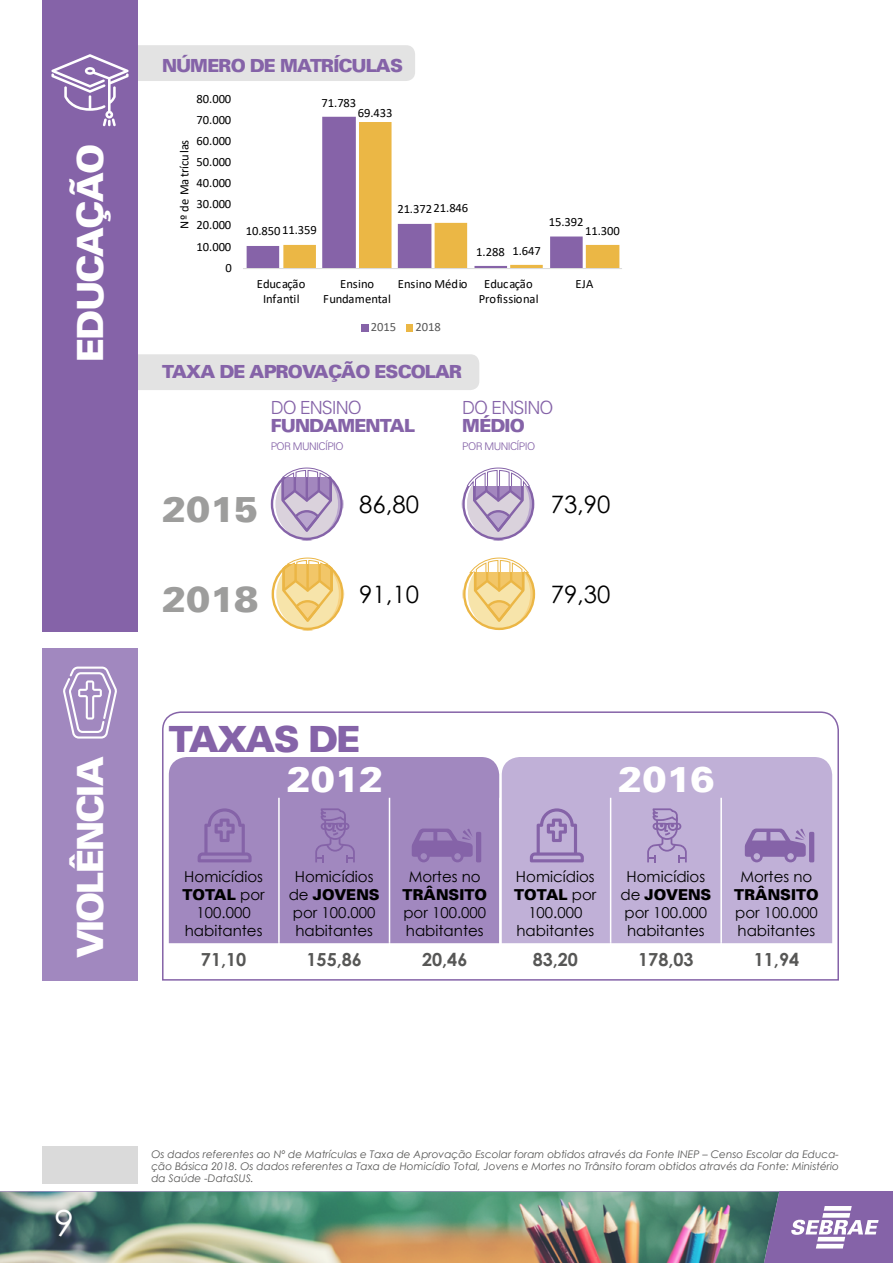
<style>
.page{position:relative;width:893px;height:1263px;background:#fff}
.page>*{position:absolute;margin:0;border:0;box-sizing:border-box;transform-origin:0 0}
.t1{font:900 36px "Univers";letter-spacing:-.05em;color:#fff}
.t2{font:900 36px "Univers";color:#9d9d9c}
.t3{font:900 36px "Univers";letter-spacing:-.05em;color:#8563a8}
.t4{font:36px "Century Gothic";color:#fff}
.t5{font:24px "Century Gothic";color:#000}
.t6{font:900 18px "Univers";letter-spacing:-.05em;color:#8563a8}
.t7{font:700 18px "Century Gothic";color:#575756}
.t8{font:300 18px "Univers";letter-spacing:-.05em;color:#8563a8}
.t9{font:15px/18px "Century Gothic";color:#000}
.t10{font:900 15px "Univers";color:#000}
.t11{font:12.6px/15.5px "Calibri";letter-spacing:-.005em;color:#000;text-align:center}
.t12{font:12.6px "Calibri";letter-spacing:.015em;color:#000}
.t13{font:12.6px "Calibri";letter-spacing:-.005em;color:#585858}
.t14{font:italic 10.5px/12px "Century Gothic";color:#575756;text-align:justify}
.t15{font:300 10.5px "Univers";letter-spacing:-.05em;color:#8563a8}
.s1{font-family:"Century Gothic";font-weight:400}
</style>
<div class="page">
<svg style="left:162px;top:711px;width:677px;height:270px"></svg>
<div style="left:138px;top:354px;width:341px;height:36px;background:#e3e3e3"></div>
<div style="left:43px;top:0;width:95px;height:631px;background:#8563a8"></div>
<div style="left:43px;top:648px;width:95px;height:333px;background:#a188bf"></div>
<svg style="left:63px;top:666px;width:54px;height:72px"></svg>
<div style="left:169px;top:757px;width:330px;height:186px;background:#a188bf"></div>
<div style="left:502px;top:757px;width:330px;height:186px;background:#c0b0d7"></div>
<svg style="left:315px;top:808px;width:40px;height:54px;background:#997eb8"></svg>
<svg style="left:647px;top:808px;width:40px;height:54px;background:#b09bca"></svg>
<svg style="left:412px;top:828px;width:69px;height:34px;background:#9071b1"></svg>
<svg style="left:745px;top:828px;width:69px;height:34px;background:#9c82ba"></svg>
<svg style="left:198px;top:808px;width:54px;height:54px;background:#987cb7"></svg>
<svg style="left:530px;top:808px;width:54px;height:54px;background:#ad98c8"></svg>
<div style="left:0;top:1192px;width:893px;height:71px;background:#8563a8"></div>
<svg style="left:791px;top:1206px;width:88px;height:42px"></svg>
<img style="left:0;top:1192px;width:779px;height:71px">
<svg style="left:51px;top:45px;width:364px;height:81px"></svg>
<svg style="left:271px;top:468px;width:72px;height:72px"></svg>
<svg style="left:462px;top:468px;width:72px;height:72px"></svg>
<svg style="left:271px;top:558px;width:73px;height:72px"></svg>
<svg style="left:463px;top:558px;width:72px;height:72px"></svg>
<hr style="left:278px;top:798px;width:2px;height:145px;background:#fff">
<hr style="left:389px;top:798px;width:1px;height:145px;background:#fff">
<hr style="left:499px;top:798px;width:2px;height:145px;background:#fff">
<hr style="left:610px;top:798px;width:1px;height:145px;background:#fff">
<hr style="left:720px;top:798px;width:2px;height:145px;background:#fff">
<hr style="left:278px;top:943px;width:2px;height:33px;background:#fff">
<hr style="left:389px;top:943px;width:1px;height:33px;background:#fff">
<hr style="left:499px;top:943px;width:2px;height:33px;background:#fff">
<hr style="left:610px;top:943px;width:1px;height:33px;background:#fff">
<hr style="left:720px;top:943px;width:2px;height:33px;background:#fff">
<div style="left:43px;top:1146px;width:95px;height:38px;background:#dadada"></div>
<svg style="left:247px;top:117px;width:168px;height:151px"></svg>
<svg style="left:283px;top:122px;width:336px;height:146px"></svg>
<hr style="left:243px;top:268px;width:379px;height:1px;background:#dadada">
<div style="left:361px;top:325px;width:7px;height:7px;background:#8663a8"></div>
<div style="left:406px;top:325px;width:7px;height:7px;background:#ebb745"></div>
<h1 class="t1" style="left:67px;top:362px;width:219px;rotate:-90deg">EDUCAÇÃO</h1>
<h1 class="t1" style="left:67px;top:958px;width:203px;rotate:-90deg">VIOLÊNCIA</h1>
<h3 class="t6" style="left:162px;top:54px;width:243px">NÚMERO DE MATRÍCULAS</h3>
<p class="t12" style="left:176px;top:229px;width:90px;rotate:-90deg">Nº de Matrículas</p>
<p class="t11" style="left:197px;top:91px;width:36px">80.000</p>
<p class="t11" style="left:197px;top:112px;width:36px">70.000</p>
<p class="t11" style="left:197px;top:133px;width:36px">60.000</p>
<p class="t11" style="left:197px;top:154px;width:36px">50.000</p>
<p class="t11" style="left:197px;top:175px;width:36px">40.000</p>
<p class="t11" style="left:197px;top:196px;width:36px">30.000</p>
<p class="t11" style="left:197px;top:217px;width:36px">20.000</p>
<p class="t11" style="left:197px;top:238px;width:36px">10.000</p>
<p class="t11" style="left:225px;top:259px;width:8px">0</p>
<p class="t11" style="left:322px;top:95px;width:36px">71.783</p>
<p class="t11" style="left:358px;top:104px;width:36px">69.433</p>
<p class="t11" style="left:246px;top:223px;width:72px">10.85011.359</p>
<p class="t11" style="left:397px;top:201px;width:72px">21.37221.846</p>
<p class="t11" style="left:476px;top:243px;width:30px">1.288</p>
<p class="t11" style="left:512px;top:243px;width:30px">1.647</p>
<p class="t11" style="left:549px;top:214px;width:36px">15.392</p>
<p class="t11" style="left:585px;top:222px;width:36px">11.300</p>
<p class="t11" style="left:257px;top:276px;width:50px">Educação<br>Infantil</p>
<p class="t11" style="left:323px;top:276px;width:69px">Ensino<br>Fundamental</p>
<p class="t11" style="left:398px;top:276px;width:71px">Ensino Médio</p>
<p class="t11" style="left:479px;top:276px;width:61px">Educação<br>Profissional</p>
<p class="t11" style="left:576px;top:276px;width:19px">EJA</p>
<p class="t13" style="left:371px;top:318px;width:27px">2015</p>
<p class="t13" style="left:416px;top:318px;width:27px">2018</p>
<h3 class="t6" style="left:162px;top:360px;width:302px">TAXA DE APROVAÇÃO ESCOLAR</h3>
<h3 class="t8" style="left:271px;top:397px;width:93px">DO ENSINO</h3>
<h3 class="t8" style="left:462px;top:397px;width:93px">DO ENSINO</h3>
<p class="t15" style="left:271px;top:440px;width:75px">POR MUNICÍPIO</p>
<p class="t15" style="left:462px;top:440px;width:75px">POR MUNICÍPIO</p>
<h3 class="t6" style="left:271px;top:414px;width:146px">FUNDAMENTAL</h3>
<h3 class="t6" style="left:462px;top:414px;width:64px">MÉDIO</h3>
<h1 class="t2" style="left:162px;top:485px;width:98px">2015</h1>
<h2 class="t5" style="left:359px;top:488px;width:61px">86,80</h2>
<h2 class="t5" style="left:551px;top:488px;width:61px">73,90</h2>
<h1 class="t2" style="left:162px;top:575px;width:98px">2018</h1>
<h2 class="t5" style="left:359px;top:578px;width:61px">91,10</h2>
<h2 class="t5" style="left:551px;top:578px;width:61px">79,30</h2>
<h1 class="t3" style="left:169px;top:715px;width:193px">TAXAS DE</h1>
<h1 class="t1" style="left:287px;top:755px;width:98px">2012</h1>
<h1 class="t1" style="left:618px;top:755px;width:98px">2016</h1>
<h3 class="t9" style="left:184px;top:867px;width:80px">Homicídios</h3>
<h3 class="t10" style="left:183px;top:885px;width:84px">TOTAL <span class="s1">por</span></h3>
<h3 class="t9" style="left:185px;top:903px;width:79px;text-align:center">100.000 habitantes</h3>
<h3 class="t9" style="left:295px;top:867px;width:80px">Homicídios</h3>
<h3 class="t10" style="left:289px;top:885px;width:93px"><span class="s1">de</span> JOVENS</h3>
<h3 class="t9" style="left:293px;top:903px;width:84px">por 100.000 habitantes</h3>
<h3 class="t9" style="left:409px;top:867px;width:73px">Mortes no</h3>
<h3 class="t10" style="left:403px;top:885px;width:86px">TRÂNSITO</h3>
<h3 class="t9" style="left:403px;top:903px;width:84px">por 100.000 habitantes</h3>
<h3 class="t9" style="left:516px;top:867px;width:80px">Homicídios</h3>
<h3 class="t10" style="left:514px;top:885px;width:84px">TOTAL <span class="s1">por</span></h3>
<h3 class="t9" style="left:516px;top:903px;width:79px;text-align:center">100.000 habitantes</h3>
<h3 class="t9" style="left:626px;top:867px;width:80px">Homicídios</h3>
<h3 class="t10" style="left:620px;top:885px;width:93px"><span class="s1">de</span> JOVENS</h3>
<h3 class="t9" style="left:624px;top:903px;width:84px">por 100.000 habitantes</h3>
<h3 class="t9" style="left:740px;top:867px;width:73px">Mortes no</h3>
<h3 class="t10" style="left:734px;top:885px;width:86px">TRÂNSITO</h3>
<h3 class="t9" style="left:735px;top:903px;width:84px">por 100.000 habitantes</h3>
<h3 class="t7" style="left:201px;top:946px;width:47px">71,10</h3>
<h3 class="t7" style="left:306px;top:946px;width:57px">155,86</h3>
<h3 class="t7" style="left:422px;top:946px;width:47px">20,46</h3>
<h3 class="t7" style="left:533px;top:946px;width:47px">83,20</h3>
<h3 class="t7" style="left:638px;top:946px;width:57px">178,03</h3>
<h3 class="t7" style="left:754px;top:946px;width:47px">11,94</h3>
<h1 class="t4" style="left:54px;top:1198px;width:21px">9</h1>
<p class="t14" style="left:151px;top:1148px;width:689px">Os dados referentes ao Nº de Matrículas e Taxa de Aprovação Escolar foram obtidos através da Fonte INEP – Censo Escolar da Educa&shy;ção Básica 2018. Os dados referentes a Taxa de Homicídio Total, Jovens e Mortes no Trânsito foram obtidos através da Fonte: Ministério da Saúde -DataSUS.</p>
</div>
